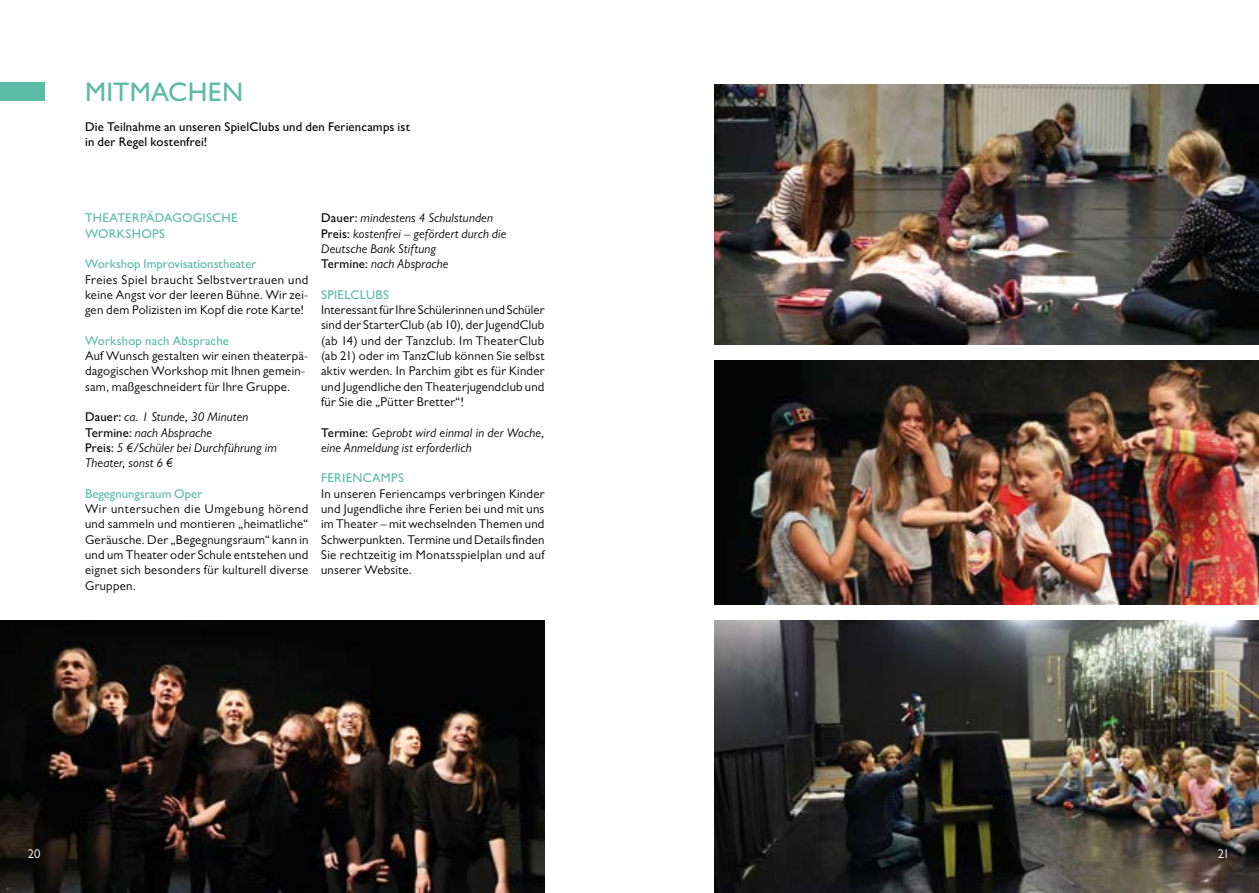
<style>
.page{position:relative;width:1259px;height:893px;background:#fff}
.page>*{position:absolute;margin:0;border:0;box-sizing:border-box;transform-origin:0 0}
.t1{font:500 27px "Gill Sans MT Std";letter-spacing:.005em;color:#5abba6}
.t2{font:12.75px/15.3px "Gill Sans MT Std";letter-spacing:.02em;color:#000;text-align:justify}
.t3{font:italic 12.75px/15.3px "Gill Sans MT Std";letter-spacing:.015em;color:#000}
.t4{font:500 12.75px/15.3px "Gill Sans MT Std";letter-spacing:.01em;color:#5abba6}
.t5{font:500 12.75px/15.3px "Gill Sans MT Std";letter-spacing:.015em;color:#000}
.t6{font:12.75px "Gill Sans MT Std";color:#fff}
.s1{font-weight:500;font-style:normal}
</style>
<div class="page">
<img style="left:714px;top:620px;width:545px;height:273px">
<img style="left:714px;top:84px;width:545px;height:261px">
<img style="left:714px;top:360px;width:545px;height:245px">
<img style="left:0;top:620px;width:544px;height:273px">
<div style="left:0;top:82px;width:44px;height:19px;background:#5abba6"></div>
<h1 class="t1" style="left:85px;top:76px;width:159px">MITMACHEN</h1>
<p class="t5" style="left:85px;top:118px;width:327px">Die Teilnahme an unseren SpielClubs und den Feriencamps ist in der Regel kostenfrei!</p>
<p class="t4" style="left:85px;top:210px;width:154px">THEATERPÄDAGOGISCHE<br>WORKSHOPS</p>
<p class="t4" style="left:85px;top:256px;width:173px">Workshop Improvisationstheater</p>
<p class="t2" style="left:85px;top:272px;width:225px">Freies Spiel braucht Selbstvertrauen und keine Angst vor der leeren Bühne. Wir zei&shy;gen dem Polizisten im Kopf die rote Karte!</p>
<p class="t4" style="left:85px;top:333px;width:145px">Workshop nach Absprache</p>
<p class="t2" style="left:85px;top:348px;width:225px;text-align:left">Auf Wunsch gestalten wir einen theaterpä&shy;dagogischen Workshop mit Ihnen gemein&shy;sam, maßgeschneidert für Ihre Gruppe.</p>
<p class="t3" style="left:85px;top:409px;width:193px"><span class="s1">Dauer:</span> ca. 1 Stunde, 30 Minuten<br><span class="s1">Termine:</span> nach Absprache<br><span class="s1">Preis:</span> 5 €/Schüler bei Durchführung im<br>Theater, sonst 6 €</p>
<p class="t4" style="left:85px;top:486px;width:119px">Begegnungsraum Oper</p>
<p class="t2" style="left:85px;top:501px;width:225px">Wir untersuchen die Umgebung hörend und sammeln und montieren „heimatliche“ Geräusche. Der „Begegnungsraum“ kann in und um Theater oder Schule entstehen und eignet sich besonders für kulturell diverse Gruppen.</p>
<p class="t3" style="left:321px;top:210px;width:187px"><span class="s1">Dauer:</span> mindestens 4 Schulstunden<br><span class="s1">Preis:</span> kostenfrei – gefördert durch die<br>Deutsche Bank Stiftung<br><span class="s1">Termine:</span> nach Absprache</p>
<p class="t4" style="left:321px;top:287px;width:69px">SPIELCLUBS</p>
<p class="t2" style="left:321px;top:302px;width:225px">Interessant für Ihre Schülerinnen und Schüler sind der StarterClub (ab 10), der JugendClub (ab 14) und der Tanzclub. Im TheaterClub (ab 21) oder im TanzClub können Sie selbst aktiv werden. In Parchim gibt es für Kinder und Jugendliche den Theaterjugendclub und für Sie die „Pütter Bretter“!</p>
<p class="t3" style="left:321px;top:425px;width:225px"><span class="s1">Termine:</span> Geprobt wird einmal in der Woche, eine Anmeldung ist erforderlich</p>
<p class="t4" style="left:321px;top:470px;width:84px">FERIENCAMPS</p>
<p class="t2" style="left:321px;top:486px;width:225px">In unseren Feriencamps verbringen Kinder und Jugendliche ihre Ferien bei und mit uns im Theater – mit wechselnden Themen und Schwerpunkten. Termine und Details finden Sie rechtzeitig im Monatsspielplan und auf unserer Website.</p>
<p class="t6" style="left:28px;top:847px;width:14px">20</p>
<p class="t6" style="left:1217px;top:846px;width:13px">21</p>
</div>
